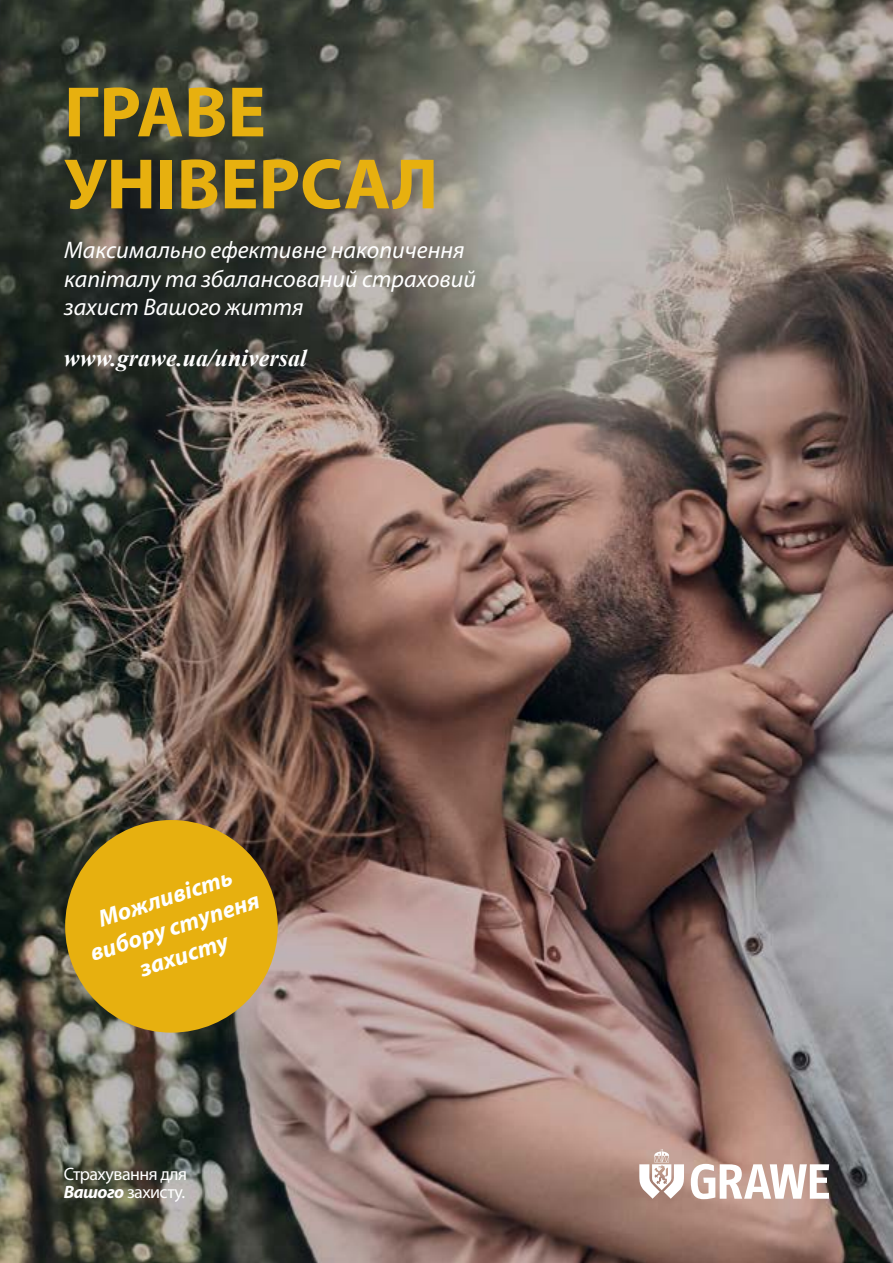
<style>
.page{position:relative;width:893px;height:1263px;background:#fff}
.page>*{position:absolute;margin:0;border:0;box-sizing:border-box;transform-origin:0 0}
.t1{font:700 72px/72px "Myriad Pro";color:#e7b00f}
.t2{font:italic 24px/28.8px "Myriad Pro";color:#fff}
.t3{font:italic 700 24px/30px "Myriad Pro";color:#fff;text-align:center}
.t4{font:italic 700 24px "Times New Roman";color:#fff}
.t5{font:18px/18px "Myriad Pro";letter-spacing:-.03em;color:#fff}
.s1{font-weight:700;font-style:italic}
</style>
<div class="page">
<img style="left:0;top:0;width:893px;height:1263px">
<div style="left:65px;top:820px;width:213px;height:213px;background:#e7b00f;border-radius:50%"></div>
<svg style="left:691px;top:1164px;width:138px;height:35px"></svg>
<svg style="left:639px;top:1149px;width:45px;height:50px"></svg>
<h1 class="t1" style="left:64px;top:74px;width:376px">ГРАВЕ<br>УНІВЕРСАЛ</h1>
<p class="t2" style="left:64px;top:235px;width:414px">Максимально ефективне накопичення капіталу та збалансований страховий захист Вашого життя</p>
<p class="t4" style="left:64px;top:341px;width:245px">www.grawe.ua/universal</p>
<p class="t3" style="left:76px;top:910px;width:178px;rotate:-18deg">Можливість вибору ступеня захисту</p>
<p class="t5" style="left:64px;top:1164px;width:125px">Страхування для<br><span class="s1">Вашого</span> захисту.</p>
</div>
